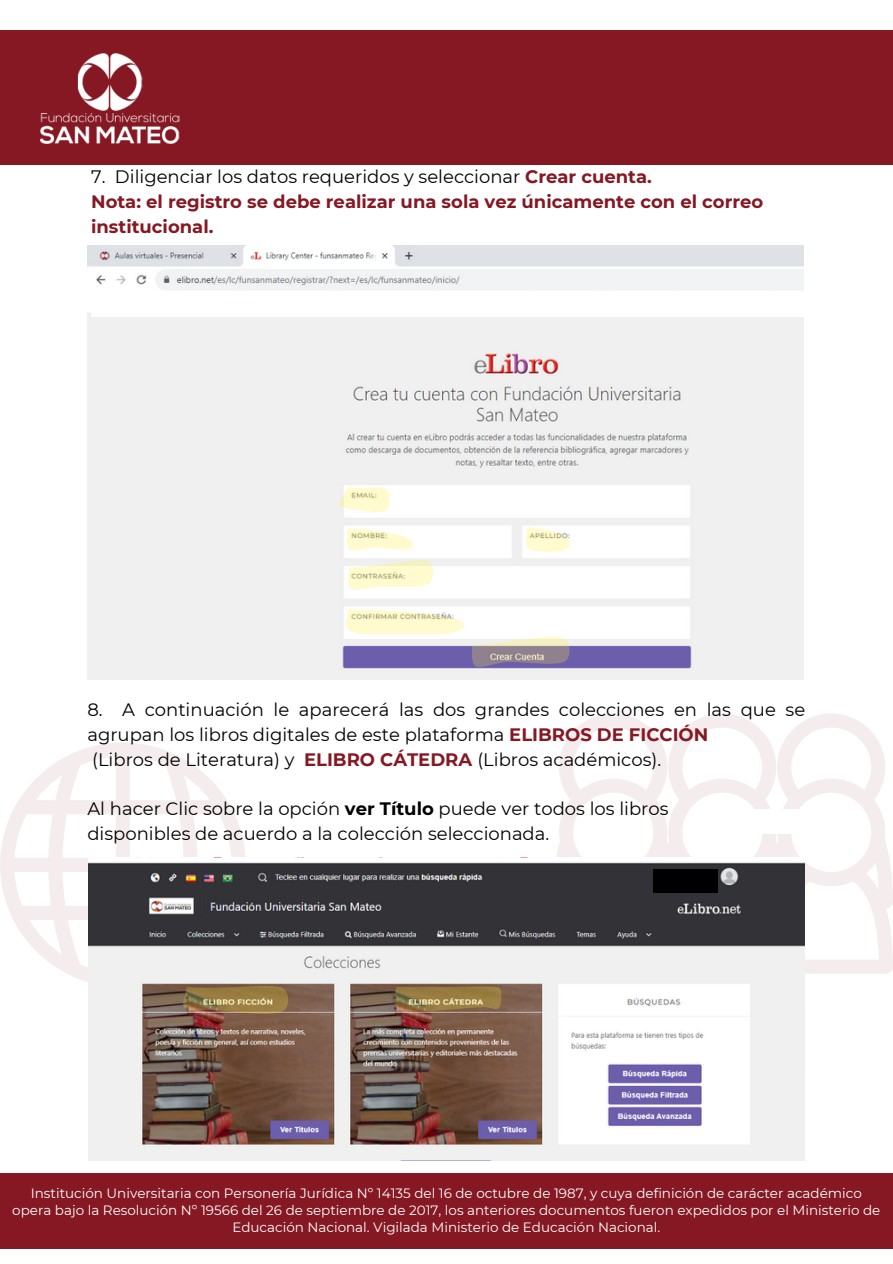
<style>
.page{position:relative;width:893px;height:1264px;background:#fff}
.page>*{position:absolute;margin:0;border:0;box-sizing:border-box;transform-origin:0 0}
.t1{font:18px/24.8px "Montserrat";color:#000}
.t2{font:700 18px/24.8px "Montserrat";color:#851823}
.t3{font:13.5px/16.8px "Montserrat";color:#fff;text-align:center}
.s1{font-weight:700;color:#851823}
.s2{font-weight:700}
</style>
<div class="page">
<div style="left:0;top:1173px;width:892px;height:75px;background:#851823"></div>
<div style="left:0;top:30px;width:892px;height:134px;background:#851823"></div>
<img style="left:41px;top:53px;width:138px;height:90px">
<svg style="left:0;top:743px;width:245px;height:239px"></svg>
<svg style="left:556px;top:714px;width:336px;height:259px"></svg>
<img style="left:87px;top:245px;width:716px;height:434px">
<div style="left:91px;top:295px;width:714px;height:21px;background:#fff"></div>
<img style="left:88px;top:857px;width:716px;height:303px">
<div style="left:746px;top:809px;width:59px;height:25px;background:#fff"></div>
<div style="left:653px;top:869px;width:64px;height:23px;background:#000"></div>
<svg style="left:181px;top:982px;width:108px;height:32px;background:#9b8256"></svg>
<svg style="left:392px;top:985px;width:110px;height:27px;background:#967c4c"></svg>
<svg style="left:338px;top:485px;width:52px;height:29px;fill:#fffbce"></svg>
<svg style="left:345px;top:528px;width:71px;height:25px;fill:#fffbce"></svg>
<svg style="left:523px;top:527px;width:49px;height:25px"></svg>
<svg style="left:346px;top:557px;width:88px;height:35px;fill:#fefbce"></svg>
<svg style="left:344px;top:609px;width:123px;height:25px;fill:#fffbce"></svg>
<svg style="left:470px;top:635px;width:100px;height:34px"></svg>
<p class="t1" style="left:91px;top:165px;width:562px">7. Diligenciar los datos requeridos y seleccionar <span class="s1">Crear cuenta.</span></p>
<p class="t2" style="left:91px;top:189px;width:673px">Nota: el registro se debe realizar una sola vez únicamente con el correo institucional.</p>
<p class="t1" style="left:87px;top:697px;width:719px">8. A continuación le aparecerá las dos grandes colecciones en las que se agrupan los libros digitales de este plataforma <span class="s1">ELIBROS DE FICCIÓN</span></p>
<p class="t1" style="left:92px;top:746px;width:570px">(Libros de Literatura) y <span class="s1">ELIBRO CÁTEDRA</span> (Libros académicos).</p>
<p class="t1" style="left:87px;top:796px;width:582px">Al hacer Clic sobre la opción <span class="s2">ver Título</span> puede ver todos los libros</p>
<p class="t1" style="left:87px;top:821px;width:463px">disponibles de acuerdo a la colección seleccionada.</p>
<p class="t3" style="left:12px;top:1184px;width:869px">Institución Universitaria con Personería Jurídica Nº 14135 del 16 de octubre de 1987, y cuya definición de carácter académico opera bajo la Resolución Nº 19566 del 26 de septiembre de 2017, los anteriores documentos fueron expedidos por el Ministerio de<br>Educación Nacional. Vigilada Ministerio de Educación Nacional.</p>
</div>
